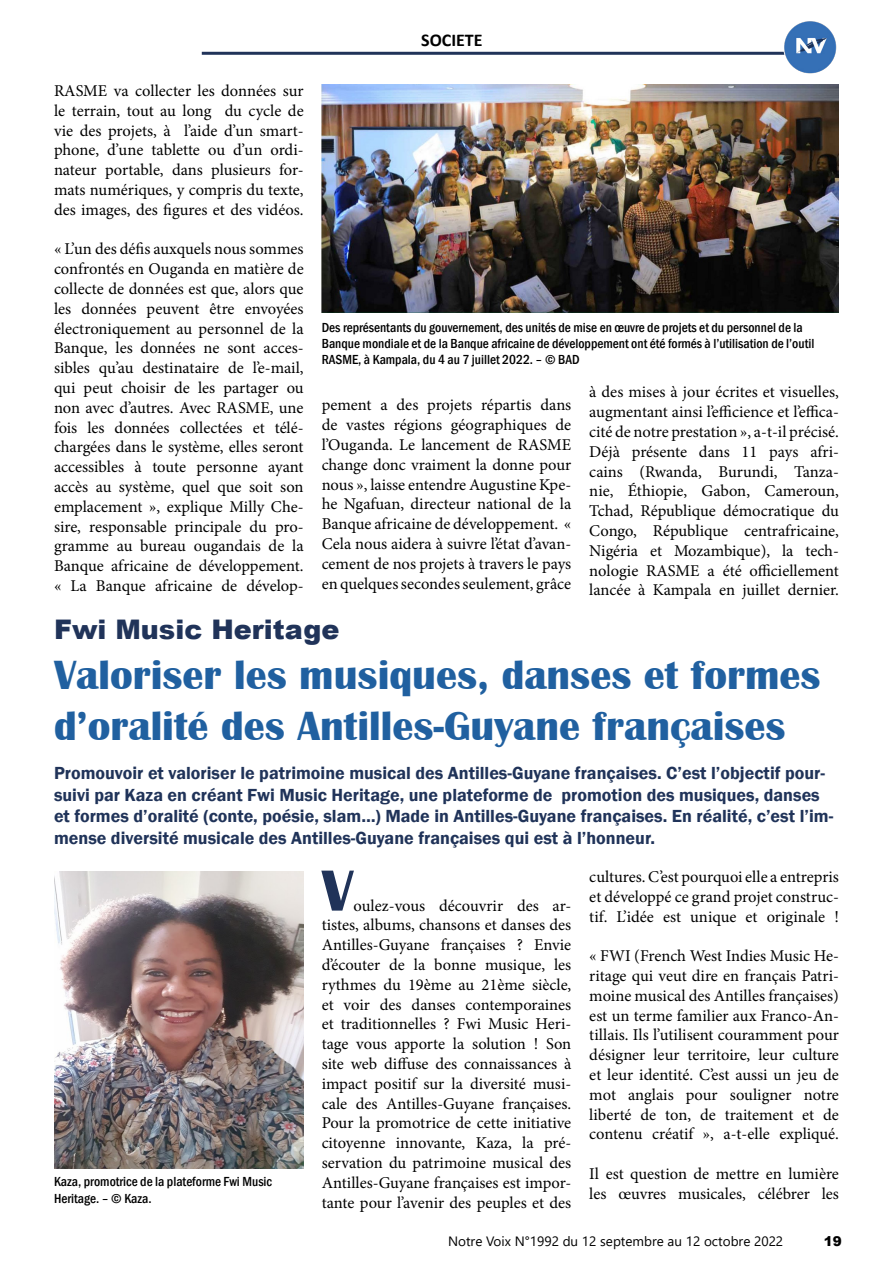
<style>
.page{position:relative;width:893px;height:1263px;background:#fff}
.page>*{position:absolute;margin:0;border:0;box-sizing:border-box;transform-origin:0 0}
.t1{font:700 60px "Britannic";color:#203359}
.t2{font:700 42px/50.4px "Britannic";color:#2060a0}
.t3{font:900 27px "Arial";color:#203359}
.t4{font:600 18px/21.6px "Franklin Gothic";color:#203359}
.t5{font:700 18px "Calibri";color:#000}
.t6{font:16.5px/19.8px "Minion Pro";color:#000;text-align:justify}
.t7{font:500 condensed 13.5px/16.2px "Franklin Gothic";color:#000}
.t8{font:13.5px "Segoe UI";color:#000}
.t9{font:900 13.5px "Arial";color:#000}
</style>
<div class="page">
<hr style="left:202px;top:52px;width:587px;height:3px;background:#203359">
<img style="left:783px;top:20px;width:54px;height:54px;border-radius:27px">
<img style="left:322px;top:85px;width:517px;height:228px">
<img style="left:55px;top:871px;width:249px;height:297px">
<p class="t6" style="left:54px;top:81px;width:251px">RASME va collecter les données sur le terrain, tout au long du cycle de vie des projets, à l’aide d’un smart&shy;phone, d’une tablette ou d’un ordi&shy;nateur portable, dans plusieurs for&shy;mats numériques, y compris du texte, des images, des figures et des vidéos.</p>
<p class="t6" style="left:54px;top:239px;width:251px">« L’un des défis auxquels nous sommes confrontés en Ouganda en matière de collecte de données est que, alors que les données peuvent être envoyées électroniquement au personnel de la Banque, les données ne sont acces&shy;sibles qu’au destinataire de l’e-mail, qui peut choisir de les partager ou non avec d’autres. Avec RASME, une fois les données collectées et télé&shy;chargées dans le système, elles seront accessibles à toute personne ayant accès au système, quel que soit son emplacement », explique Milly Che&shy;sire, responsable principale du pro&shy;gramme au bureau ougandais de la Banque africaine de développement.</p>
<p class="t6" style="left:54px;top:576px;width:251px">« La Banque africaine de dévelop-</p>
<p class="t5" style="left:421px;top:27px;width:63px">SOCIETE</p>
<p class="t7" style="left:322px;top:319px;width:494px">Des représentants du gouvernement, des unités de mise en œuvre de projets et du personnel de la<br>Banque mondiale et de la Banque africaine de développement ont été formés à l’utilisation de l’outil<br>RASME, à Kampala, du 4 au 7 juillet 2022. – © BAD</p>
<p class="t6" style="left:322px;top:395px;width:251px">pement a des projets répartis dans de vastes régions géographiques de l’Ouganda. Le lancement de RASME change donc vraiment la donne pour nous », laisse entendre Augustine Kpe&shy;he Ngafuan, directeur national de la Banque africaine de développement. « Cela nous aidera à suivre l’état d’avan&shy;cement de nos projets à travers le pays en quelques secondes seulement, grâce</p>
<p class="t6" style="left:589px;top:382px;width:251px">à des mises à jour écrites et visuelles, augmentant ainsi l’efficience et l’effica&shy;cité de notre prestation », a-t-il précisé.</p>
<p class="t6" style="left:589px;top:442px;width:251px">Déjà présente dans 11 pays afri&shy;cains (Rwanda, Burundi, Tanza&shy;nie, Éthiopie, Gabon, Cameroun, Tchad, République démocratique du Congo, République centrafricaine, Nigéria et Mozambique), la tech&shy;nologie RASME a été officiellement lancée à Kampala en juillet dernier.</p>
<p class="t3" style="left:54px;top:609px;width:287px">Fwi Music Heritage</p>
<p class="t2" style="left:54px;top:650px;width:768px">Valoriser les musiques, danses et formes d’oralité des Antilles-Guyane françaises</p>
<p class="t4" style="left:54px;top:762px;width:781px">Promouvoir et valoriser le patrimoine musical des Antilles-Guyane françaises. C’est l’objectif pour&shy;suivi par Kaza en créant Fwi Music Heritage, une plateforme de promotion des musiques, danses et formes d’oralité (conte, poésie, slam…) Made in Antilles-Guyane françaises. En réalité, c’est l’im&shy;mense diversité musicale des Antilles-Guyane françaises qui est à l’honneur.</p>
<p class="t1" style="left:322px;top:857px;width:33px">V</p>
<p class="t6" style="left:589px;top:867px;width:251px">cultures. C’est pourquoi elle a entrepris et développé ce grand projet construc&shy;tif. L’idée est unique et originale !</p>
<p class="t6" style="left:589px;top:946px;width:251px">« FWI (French West Indies Music He&shy;ritage qui veut dire en français Patri&shy;moine musical des Antilles françaises) est un terme familier aux Franco-An&shy;tillais. Ils l’utilisent couramment pour désigner leur territoire, leur culture et leur identité. C’est aussi un jeu de mot anglais pour souligner notre liberté de ton, de traitement et de contenu créatif », a-t-elle expliqué.</p>
<p class="t6" style="left:589px;top:1164px;width:251px">Il est question de mettre en lumière les œuvres musicales, célébrer les</p>
<p class="t6" style="left:322px;top:895px;width:251px;text-indent:32px">oulez-vous découvrir des ar&shy;tistes, albums, chansons et danses des Antilles-Guyane françaises ? Envie d’écouter de la bonne musique, les rythmes du 19ème au 21ème siècle, et voir des danses contemporaines et traditionnelles ? Fwi Music Heri&shy;tage vous apporte la solution ! Son site web diffuse des connaissances à impact positif sur la diversité musi&shy;cale des Antilles-Guyane françaises.<br>Pour la promotrice de cette initiative citoyenne innovante, Kaza, la pré&shy;servation du patrimoine musical des Antilles-Guyane françaises est impor&shy;tante pour l’avenir des peuples et des</p>
<p class="t7" style="left:54px;top:1174px;width:220px">Kaza, promotrice de la plateforme Fwi Music<br>Heritage. – © Kaza.</p>
<p class="t8" style="left:448px;top:1228px;width:337px">Notre Voix N°1992 du 12 septembre au 12 octobre 2022</p>
<p class="t9" style="left:824px;top:1231px;width:20px">19</p>
</div>
